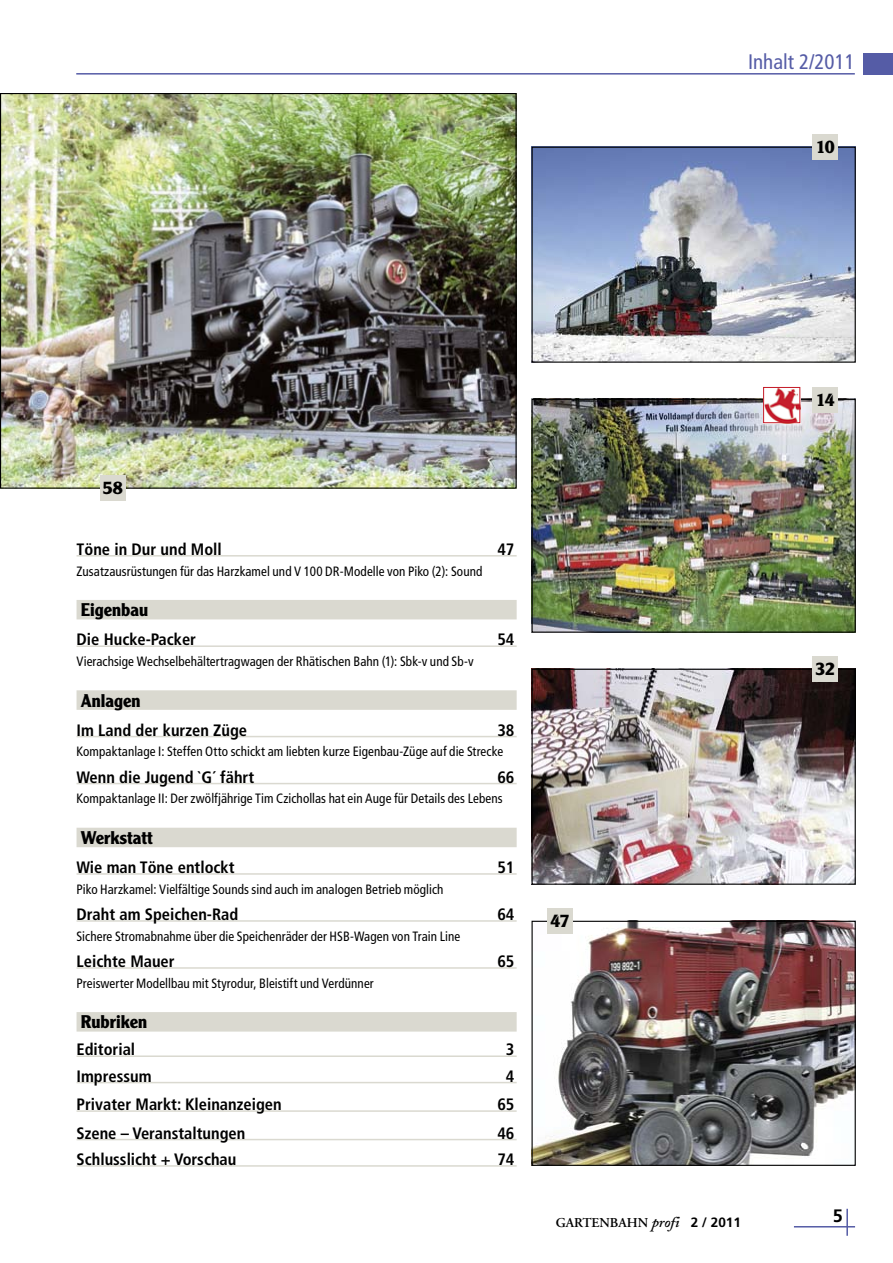
<style>
.page{position:relative;width:893px;height:1263px;background:#fff}
.page>*{position:absolute;margin:0;border:0;box-sizing:border-box;transform-origin:0 0}
.t1{font:condensed 21px "Frutiger LT";color:#555ca6}
.t2{font:700 18px "Clearface Gothic LH";color:#000}
.t3{font:700 18px "Frutiger LT";color:#000}
.t4{font:700 condensed 16.5px "Frutiger LT";color:#000}
.t5{font:condensed 13.5px "Frutiger LT";letter-spacing:.005em;color:#000}
.t6{font:600 13.5px "Adobe Garamond Pro";color:#000}
.s1{font-family:"Adobe Caslon";font-style:italic;font-size:15px}
.s2{font-family:"Frutiger LT";font-weight:700}
</style>
<div class="page">
<hr style="left:794px;top:1226px;width:61px;height:1px;background:#555ca6">
<hr style="left:846px;top:1209px;width:2px;height:27px;background:#555ca6">
<div style="left:863px;top:53px;width:30px;height:22px;background:#555ca6"></div>
<hr style="left:76px;top:73px;width:779px;height:2px;background:#555ca6">
<img style="left:2px;top:95px;width:513px;height:392px">
<hr style="left:77px;top:555px;width:440px;height:1px;background:#dad9d0">
<div style="left:77px;top:600px;width:440px;height:19px;background:#dad9d0"></div>
<hr style="left:77px;top:645px;width:440px;height:2px;background:#dad9d0">
<div style="left:77px;top:690px;width:440px;height:20px;background:#dad9d0"></div>
<hr style="left:77px;top:736px;width:440px;height:1px;background:#dad9d0">
<hr style="left:77px;top:783px;width:440px;height:1px;background:#dad9d0">
<div style="left:77px;top:828px;width:440px;height:19px;background:#dad9d0"></div>
<hr style="left:77px;top:873px;width:440px;height:2px;background:#dad9d0">
<hr style="left:77px;top:920px;width:440px;height:2px;background:#dad9d0">
<hr style="left:77px;top:967px;width:440px;height:2px;background:#dad9d0">
<div style="left:77px;top:1012px;width:440px;height:19px;background:#dad9d0"></div>
<hr style="left:77px;top:1055px;width:440px;height:2px;background:#dad9d0">
<hr style="left:77px;top:1082px;width:440px;height:1px;background:#dad9d0">
<hr style="left:77px;top:1110px;width:440px;height:2px;background:#dad9d0">
<hr style="left:77px;top:1139px;width:440px;height:1px;background:#dad9d0">
<hr style="left:77px;top:1165px;width:440px;height:2px;background:#dad9d0">
<img style="left:533px;top:149px;width:321px;height:212px">
<div style="left:531px;top:147px;width:325px;height:216px;border:1px solid #000"></div>
<div style="left:812px;top:134px;width:26px;height:25px;background:#dad9d0"></div>
<div style="left:100px;top:475px;width:25px;height:25px;background:#dad9d0"></div>
<img style="left:533px;top:671px;width:321px;height:212px">
<div style="left:531px;top:669px;width:325px;height:216px;border:1px solid #000"></div>
<div style="left:812px;top:656px;width:26px;height:25px;background:#dad9d0"></div>
<img style="left:533px;top:923px;width:321px;height:241px">
<div style="left:531px;top:921px;width:325px;height:245px;border:1px solid #000"></div>
<div style="left:547px;top:908px;width:26px;height:25px;background:#dad9d0"></div>
<img style="left:533px;top:401px;width:321px;height:230px">
<div style="left:531px;top:399px;width:325px;height:234px;border:1px solid #000"></div>
<div style="left:812px;top:387px;width:26px;height:26px;background:#dad9d0"></div>
<img style="left:765px;top:389px;width:33px;height:32px">
<div style="left:763px;top:387px;width:37px;height:36px;border:1px solid #c41926"></div>
<h1 class="t1" style="left:748px;top:49px;width:108px">Inhalt 2/2011</h1>
<h2 class="t2" style="left:816px;top:136px;width:20px">10</h2>
<h2 class="t2" style="left:103px;top:477px;width:21px">58</h2>
<p class="t4" style="left:77px;top:539px;width:147px">Töne in Dur und Moll</p>
<p class="t4" style="left:497px;top:539px;width:19px">47</p>
<p class="t5" style="left:77px;top:563px;width:407px">Zusatzausrüstungen für das Harzkamel und V 100 DR-Modelle von Piko (2): Sound</p>
<h2 class="t2" style="left:81px;top:599px;width:69px">Eigenbau</h2>
<p class="t4" style="left:77px;top:630px;width:121px">Die Hucke-Packer</p>
<p class="t4" style="left:497px;top:630px;width:19px">54</p>
<p class="t5" style="left:77px;top:653px;width:399px">Vierachsige Wechselbehältertragwagen der Rhätischen Bahn (1): Sbk-v und Sb-v</p>
<h2 class="t2" style="left:81px;top:690px;width:61px">Anlagen</h2>
<p class="t4" style="left:77px;top:720px;width:172px">Im Land der kurzen Züge</p>
<p class="t4" style="left:497px;top:720px;width:19px">38</p>
<p class="t5" style="left:77px;top:744px;width:428px">Kompaktanlage I: Steffen Otto schickt am liebten kurze Eigenbau-Züge auf die Strecke</p>
<p class="t4" style="left:77px;top:767px;width:179px">Wenn die Jugend `G´ fährt</p>
<p class="t4" style="left:497px;top:767px;width:19px">66</p>
<p class="t5" style="left:77px;top:791px;width:428px">Kompaktanlage II: Der zwölfjährige Tim Czichollas hat ein Auge für Details des Lebens</p>
<h2 class="t2" style="left:81px;top:827px;width:74px">Werkstatt</h2>
<p class="t4" style="left:77px;top:858px;width:160px">Wie man Töne entlockt</p>
<p class="t4" style="left:497px;top:858px;width:19px">51</p>
<p class="t5" style="left:77px;top:881px;width:369px">Piko Harzkamel: Vielfältige Sounds sind auch im analogen Betrieb möglich</p>
<p class="t4" style="left:77px;top:905px;width:163px">Draht am Speichen-Rad</p>
<p class="t4" style="left:497px;top:905px;width:19px">64</p>
<p class="t5" style="left:77px;top:928px;width:385px">Sichere Stromabnahme über die Speichenräder der HSB-Wagen von Train Line</p>
<p class="t4" style="left:77px;top:952px;width:100px">Leichte Mauer</p>
<p class="t4" style="left:497px;top:952px;width:19px">65</p>
<p class="t5" style="left:77px;top:975px;width:299px">Preiswerter Modellbau mit Styrodur, Bleistift und Verdünner</p>
<h2 class="t2" style="left:81px;top:1012px;width:68px">Rubriken</h2>
<p class="t4" style="left:77px;top:1040px;width:60px">Editorial</p>
<p class="t4" style="left:506px;top:1040px;width:10px">3</p>
<p class="t4" style="left:77px;top:1066px;width:77px">Impressum</p>
<p class="t4" style="left:506px;top:1066px;width:10px">4</p>
<p class="t4" style="left:77px;top:1095px;width:207px">Privater Markt: Kleinanzeigen</p>
<p class="t4" style="left:497px;top:1095px;width:19px">65</p>
<p class="t4" style="left:77px;top:1123px;width:170px">Szene – Veranstaltungen</p>
<p class="t4" style="left:497px;top:1123px;width:19px">46</p>
<p class="t4" style="left:77px;top:1150px;width:161px">Schlusslicht + Vorschau</p>
<p class="t4" style="left:497px;top:1150px;width:19px">74</p>
<h2 class="t2" style="left:551px;top:910px;width:21px">47</h2>
<p class="t6" style="left:556px;top:1214px;width:187px">GARTENBAHN <span class="s1">profi</span> <span class="s2">2 / 2011</span></p>
<h2 class="t2" style="left:816px;top:389px;width:20px">14</h2>
<h2 class="t2" style="left:815px;top:658px;width:21px">32</h2>
<h2 class="t3" style="left:833px;top:1205px;width:12px">5</h2>
</div>
